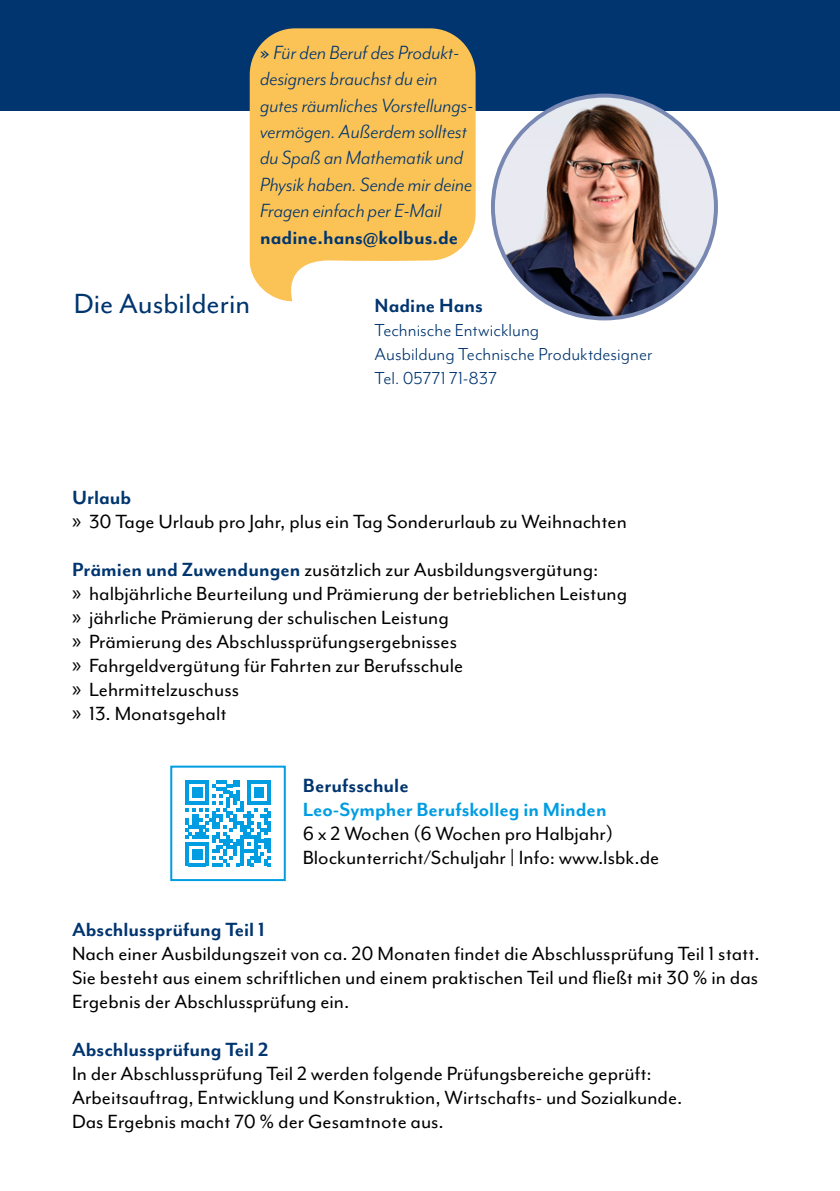
<style>
.page{position:relative;width:840px;height:1191px;background:#fff}
.page>*{position:absolute;margin:0;border:0;box-sizing:border-box;transform-origin:0 0}
.t1{font:32px "Mr Eaves Mod OT";color:#00356f}
.Fließtext{font:22px/24px "Mr Eaves Mod OT";color:#000;text-align:justify}
.t2{font:italic 22px/26.4px "Mr Eaves Mod OT";color:#00356f}
.Aufzählung_1_ohne_einzug_ohne_o{font:22px/24px "Mr Eaves Mod OT";color:#000}
.Aufzählung_1_ohne_einzug_ohne_o-2{font:700 22px "Mr Eaves Mod OT";color:#00356f}
.t3{font:20px/24px "Mr Eaves Mod OT";letter-spacing:.005em;color:#00356f}
.s1{font-weight:700;font-style:normal}
.s2{font-family:"Myriad Pro"}
.s3{font-weight:700;color:#00356f}
.s4{font-weight:700;color:#009de2}
</style>
<div class="page">
<div style="left:0;top:0;width:839px;height:110px;background:#00356f"></div>
<svg style="left:185px;top:780px;width:86px;height:86px"></svg>
<div style="left:170px;top:765px;width:115px;height:116px;border:2px solid #009de2"></div>
<img style="left:492px;top:96px;width:223px;height:222px;border-radius:111px">
<svg style="left:249px;top:28px;width:226px;height:273px;background:#f7c76c"></svg>
<h4 class="t2" style="left:260px;top:39px;width:214px"><span class="s1">»</span> Für den Beruf des Produkt&shy;designers brauchst du ein gutes räumliches Vorstellungs&shy;vermögen. Außerdem solltest du Spaß an Mathematik und<br>Physik haben. Sende mir deine<br>Fragen einfach per E-Mail</h4>
<h4 class="Aufzählung_1_ohne_einzug_ohne_o-2" style="left:260px;top:225px;width:199px">nadine.hans@kolbus.de</h4>
<h3 class="t1" style="left:74px;top:286px;width:178px">Die Ausbilderin</h3>
<h4 class="Aufzählung_1_ohne_einzug_ohne_o-2" style="left:374px;top:293px;width:110px">Nadine Hans</h4>
<h4 class="t3" style="left:374px;top:318px;width:279px">Technische Entwicklung<br>Ausbildung Technische Produktdesigner<br>Tel. 05771 71-837</h4>
<h4 class="Aufzählung_1_ohne_einzug_ohne_o-2" style="left:72px;top:485px;width:61px">Urlaub</h4>
<p class="Fließtext" style="left:72px;top:509px;width:556px"><span class="s2">»</span> 30 Tage Urlaub pro Jahr, plus ein Tag Sonderurlaub zu Weihnachten</p>
<h4 class="Fließtext" style="left:72px;top:557px;width:527px"><span class="s3">Prämien und Zuwendungen</span> zusätzlich zur Ausbildungsvergütung:</h4>
<p class="Fließtext" style="left:72px;top:581px;width:556px"><span class="s2">»</span> halbjährliche Beurteilung und Prämierung der betrieblichen Leistung</p>
<p class="Fließtext" style="left:72px;top:605px;width:378px"><span class="s2">»</span> jährliche Prämierung der schulischen Leistung</p>
<p class="Fließtext" style="left:72px;top:629px;width:386px"><span class="s2">»</span> Prämierung des Abschlussprüfungsergebnisses</p>
<p class="Fließtext" style="left:72px;top:653px;width:392px"><span class="s2">»</span> Fahrgeldvergütung für Fahrten zur Berufsschule</p>
<p class="Fließtext" style="left:72px;top:677px;width:168px"><span class="s2">»</span> Lehrmittelzuschuss</p>
<p class="Fließtext" style="left:72px;top:701px;width:156px"><span class="s2">»</span> 13. Monatsgehalt</p>
<h4 class="Aufzählung_1_ohne_einzug_ohne_o-2" style="left:302px;top:773px;width:107px">Berufsschule</h4>
<p class="Aufzählung_1_ohne_einzug_ohne_o" style="left:302px;top:797px;width:358px"><span class="s4">Leo-Sympher Berufskolleg in Minden<br></span>6 x 2 Wochen (6 Wochen pro Halbjahr)<br>Blockunterricht/Schuljahr | Info: www.lsbk.de</p>
<p class="Aufzählung_1_ohne_einzug_ohne_o-2" style="left:72px;top:917px;width:194px">Abschlussprüfung Teil 1</p>
<p class="Fließtext" style="left:72px;top:941px;width:689px">Nach einer Ausbildungszeit von ca. 20 Monaten findet die Abschlussprüfung Teil 1 statt.<br>Sie besteht aus einem schriftlichen und einem praktischen Teil und fließt mit 30 % in das Ergebnis der Abschlussprüfung ein.</p>
<h4 class="Aufzählung_1_ohne_einzug_ohne_o-2" style="left:72px;top:1037px;width:198px">Abschlussprüfung Teil 2</h4>
<p class="Fließtext" style="left:72px;top:1061px;width:611px;text-align:left">In der Abschlussprüfung Teil 2 werden folgende Prüfungsbereiche geprüft:<br>Arbeitsauftrag, Entwicklung und Konstruktion, Wirtschafts- und Sozialkunde.<br>Das Ergebnis macht 70 % der Gesamtnote aus.</p>
</div>
